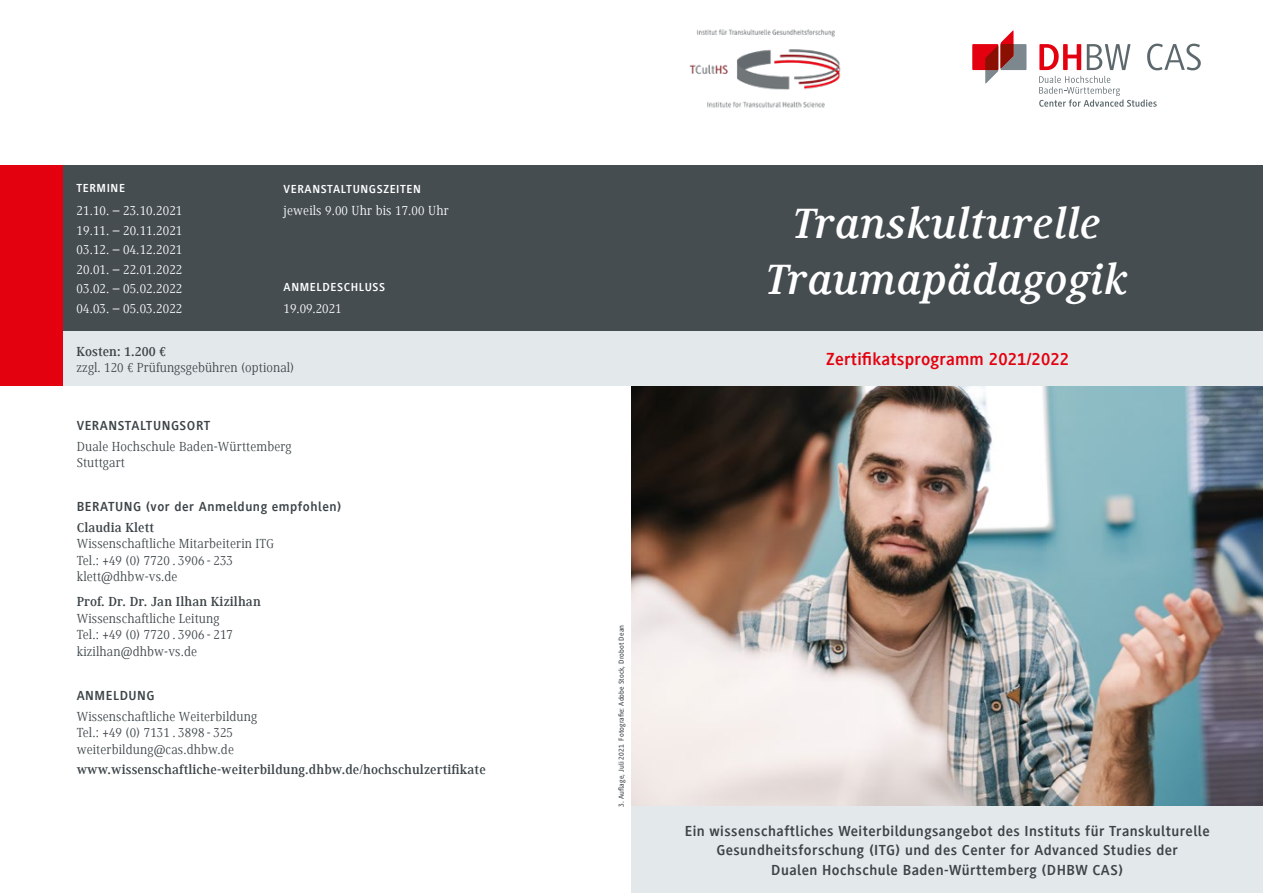
<style>
.page{position:relative;width:1263px;height:893px;background:#fff}
.page>*{position:absolute;margin:0;border:0;box-sizing:border-box;transform-origin:0 0}
.t1{font:italic 700 43.5px/55.5px "Generis Serif Com";letter-spacing:.01em;color:#fff;text-align:center}
.t2{font:700 18px "Generis Sans Com";letter-spacing:.01em;color:#e3000f}
.t3{font:700 15px/19.5px "Generis Sans Com";letter-spacing:.03em;color:#3c4448;text-align:center}
.t4{font:13.5px/16.5px "Generis Serif Com";letter-spacing:.01em;color:#3c4448}
.t5{font:13.5px/19.5px "Generis Serif Com";letter-spacing:.01em;color:#fff;text-align:justify}
.t6{font:700 13.5px "Generis Serif Com";letter-spacing:.01em;color:#3c4448}
.t7{font:700 13.5px "Generis Sans Com";letter-spacing:.04em;color:#3c4448}
.t8{font:700 12px "Generis Sans Com";letter-spacing:.05em;color:#fff}
.t9{font:500 7.5px "Generis Sans Com";letter-spacing:.01em;color:#3c4448}
</style>
<div class="page">
<img style="left:631px;top:386px;width:632px;height:420px">
<div style="left:63px;top:165px;width:1200px;height:167px;background:#454d51"></div>
<div style="left:63px;top:332px;width:1200px;height:54px;background:#e3e8ea"></div>
<div style="left:972px;top:44px;width:26px;height:26px;background:#e3000f"></div>
<svg style="left:985px;top:30px;width:41px;height:54px"></svg>
<svg style="left:1039px;top:44px;width:42px;height:26px"></svg>
<svg style="left:1087px;top:44px;width:43px;height:26px"></svg>
<svg style="left:1147px;top:44px;width:54px;height:26px"></svg>
<svg style="left:1039px;top:76px;width:118px;height:31px"></svg>
<div style="left:631px;top:806px;width:632px;height:87px;background:#e3e8ea"></div>
<div style="left:0;top:165px;width:63px;height:221px;background:#e3000f"></div>
<img style="left:689px;top:29px;width:152px;height:79px">
<p class="t8" style="left:77px;top:181px;width:50px">TERMINE</p>
<p class="t5" style="left:77px;top:201px;width:107px">21.10. – 23.10.2021<br>19.11. – 20.11.2021<br>03.12. – 04.12.2021<br>20.01. – 22.01.2022<br>03.02. – 05.02.2022<br>04.03. – 05.03.2022</p>
<p class="t8" style="left:284px;top:182px;width:139px">VERANSTALTUNGSZEITEN</p>
<p class="t5" style="left:284px;top:201px;width:167px">jeweils 9.00 Uhr bis 17.00 Uhr</p>
<p class="t8" style="left:284px;top:280px;width:103px">ANMELDESCHLUSS</p>
<p class="t5" style="left:284px;top:299px;width:59px">19.09.2021</p>
<h1 class="t1" style="left:766px;top:196px;width:365px">Transkulturelle<br>Traumapädagogik</h1>
<p class="t6" style="left:77px;top:344px;width:91px">Kosten: 1.200 €</p>
<p class="t4" style="left:77px;top:359px;width:219px">zzgl. 120 € Prüfungsgebühren (optional)</p>
<h2 class="t2" style="left:826px;top:350px;width:244px">Zertifikatsprogramm 2021/2022</h2>
<p class="t7" style="left:77px;top:418px;width:135px">VERANSTALTUNGSORT</p>
<p class="t4" style="left:77px;top:438px;width:217px">Duale Hochschule Baden-Württemberg<br>Stuttgart</p>
<p class="t7" style="left:77px;top:499px;width:266px">BERATUNG (vor der Anmeldung empfohlen)</p>
<p class="t6" style="left:77px;top:520px;width:79px">Claudia Klett</p>
<p class="t4" style="left:77px;top:536px;width:199px">Wissenschaftliche Mitarbeiterin ITG<br>Tel.: +49 (0) 7720 . 3906 - 233 klett@dhbw-vs.de</p>
<p class="t6" style="left:77px;top:594px;width:186px">Prof. Dr. Dr. Jan Ilhan Kizilhan</p>
<p class="t4" style="left:77px;top:610px;width:158px">Wissenschaftliche Leitung<br>Tel.: +49 (0) 7720 . 3906 - 217 kizilhan@dhbw-vs.de</p>
<p class="t7" style="left:77px;top:688px;width:79px">ANMELDUNG</p>
<p class="t4" style="left:77px;top:708px;width:182px">Wissenschaftliche Weiterbildung<br>Tel.: +49 (0) 7131 . 3898 - 325 weiterbildung@cas.dhbw.de</p>
<p class="t6" style="left:77px;top:762px;width:411px">www.wissenschaftliche-weiterbildung.dhbw.de/hochschulzertifikate</p>
<p class="t9" style="left:617px;top:806px;width:183px;rotate:-90deg">3. Auflage, Juli 2021 Fotografie: Adobe Stock, Drobot Dean</p>
<p class="t3" style="left:685px;top:821px;width:526px">Ein wissenschaftliches Weiterbildungsangebot des Instituts für Transkulturelle<br>Gesundheitsforschung (ITG) und des Center for Advanced Studies der<br>Dualen Hochschule Baden-Württemberg (DHBW CAS)</p>
</div>
